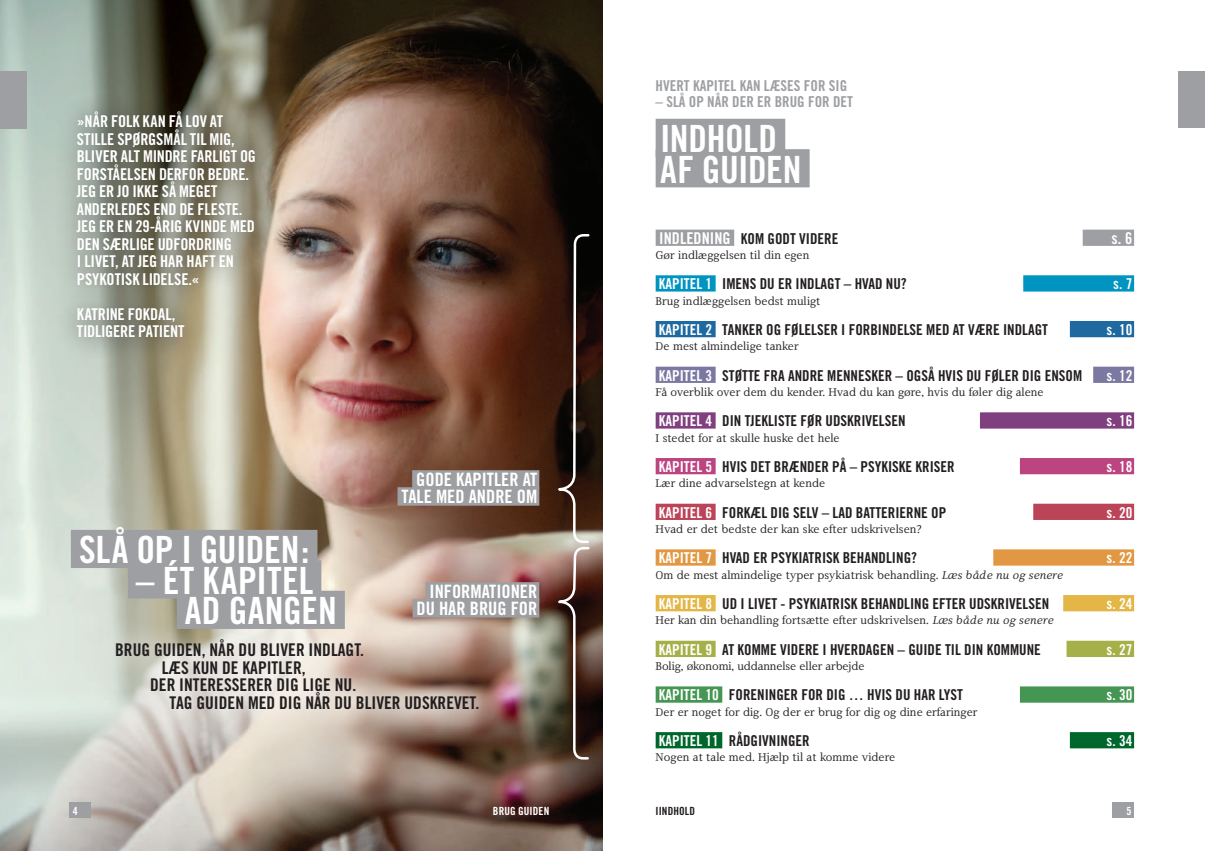
<style>
.page{position:relative;width:1205px;height:851px;background:#fff}
.page>*{position:absolute;margin:0;border:0;box-sizing:border-box;transform-origin:0 0}
.t1{font:37.5px/30.5px "Trade Gothic Bold Cond Twenty";color:#fff}
.t2{font:18.38px/17px "Trade Gothic Bold Cond Twenty";color:#fff;text-align:right}
.t3{font:17.5px "Trade Gothic Bold Cond Twenty";color:#231f20}
.t4{font:16.25px/17.5px "Trade Gothic Bold Cond Twenty";letter-spacing:-.01em;color:#fff}
.t5{font:15px "Trade Gothic Bold Cond Twenty";color:#231f20}
.t6{font:15px "Trade Gothic Bold Cond Twenty";color:#fff}
.t7{font:15px "Trade Gothic Bold Cond Twenty";color:#9d9fa2}
.t8{font:11.88px "Ninetysix K Serif";color:#231f20}
.t9{font:11.25px "Trade Gothic Bold Cond Twenty";color:#fff}
.t10{font:11.25px "Trade Gothic Bold Cond Twenty";color:#231f20}
.s1{font-size:15px;color:#231f20}
.s2{color:#fff}
.s3{color:#231f20}
.s4{font-style:italic}
</style>
<div class="page">
<img style="left:0;top:0;width:602px;height:850px">
<div style="left:1112px;top:802px;width:22px;height:15px;background:#9d9fa2"></div>
<div style="left:69px;top:802px;width:22px;height:15px;background:#9d9fa2"></div>
<div style="left:54px;top:91px;width:223px;height:270px;background:#231f20;opacity:.75"></div>
<div style="left:656px;top:119px;width:129px;height:38px;background:#9d9fa2"></div>
<div style="left:656px;top:149px;width:153px;height:38px;background:#9d9fa2"></div>
<div style="left:93px;top:618px;width:406px;height:114px;background:#fff;opacity:.75"></div>
<div style="left:71px;top:529px;width:246px;height:39px;background:#9d9fa2"></div>
<div style="left:128px;top:560px;width:193px;height:38px;background:#9d9fa2"></div>
<div style="left:177px;top:590px;width:168px;height:39px;background:#9d9fa2"></div>
<div style="left:425px;top:582px;width:114px;height:18px;background:#9d9fa2"></div>
<div style="left:412px;top:599px;width:127px;height:18px;background:#9d9fa2"></div>
<div style="left:656px;top:229px;width:78px;height:17px;background:#9d9fa2"></div>
<div style="left:1082px;top:229px;width:52px;height:17px;background:#9d9fa2"></div>
<div style="left:656px;top:275px;width:59px;height:16px;background:#0094c1"></div>
<div style="left:1023px;top:275px;width:111px;height:16px;background:#0094c1"></div>
<div style="left:656px;top:321px;width:59px;height:16px;background:#1e699f"></div>
<div style="left:1070px;top:321px;width:64px;height:16px;background:#1e699f"></div>
<div style="left:656px;top:366px;width:59px;height:17px;background:#7b78a1"></div>
<div style="left:1093px;top:366px;width:41px;height:17px;background:#7b78a1"></div>
<div style="left:656px;top:412px;width:59px;height:16px;background:#803f7f"></div>
<div style="left:980px;top:412px;width:154px;height:16px;background:#803f7f"></div>
<div style="left:656px;top:458px;width:59px;height:16px;background:#bc4480"></div>
<div style="left:1020px;top:458px;width:114px;height:16px;background:#bc4480"></div>
<div style="left:656px;top:503px;width:59px;height:17px;background:#bc4459"></div>
<div style="left:1033px;top:503px;width:101px;height:17px;background:#bc4459"></div>
<div style="left:656px;top:549px;width:59px;height:16px;background:#e29843"></div>
<div style="left:993px;top:549px;width:141px;height:16px;background:#e29843"></div>
<div style="left:656px;top:595px;width:59px;height:16px;background:#e3b646"></div>
<div style="left:1063px;top:595px;width:71px;height:16px;background:#e3b646"></div>
<div style="left:656px;top:640px;width:59px;height:17px;background:#a5b148"></div>
<div style="left:1066px;top:640px;width:68px;height:17px;background:#a5b148"></div>
<div style="left:656px;top:686px;width:66px;height:16px;background:#449652"></div>
<div style="left:1020px;top:686px;width:114px;height:16px;background:#449652"></div>
<div style="left:656px;top:732px;width:66px;height:16px;background:#00672c"></div>
<div style="left:1070px;top:732px;width:64px;height:16px;background:#00672c"></div>
<div style="left:0;top:71px;width:27px;height:58px;background:#9d9fa2"></div>
<div style="left:1178px;top:71px;width:27px;height:56px;background:#9d9fa2"></div>
<svg style="left:557px;top:0;width:34px;height:760px;background:#382b24"></svg>
<div style="left:412px;top:470px;width:127px;height:18px;background:#9d9fa2"></div>
<div style="left:397px;top:487px;width:142px;height:18px;background:#9d9fa2"></div>
<p class="t4" style="left:77px;top:112px;width:181px">»NÅR FOLK KAN FÅ LOV AT<br>STILLE SPØRGSMÅL TIL MIG,<br>BLIVER ALT MINDRE FARLIGT OG<br>FORSTÅELSEN DERFOR BEDRE.<br>JEG ER JO IKKE SÅ MEGET<br>ANDERLEDES END DE FLESTE.<br>JEG ER EN 29-ÅRIG KVINDE MED<br>DEN SÆRLIGE UDFORDRING<br>I LIVET, AT JEG HAR HAFT EN<br>PSYKOTISK LIDELSE.«</p>
<p class="t4" style="left:77px;top:305px;width:109px">KATRINE FOKDAL,<br>TIDLIGERE PATIENT</p>
<p class="t1" style="left:79px;top:534px;width:232px">SLÅ OP I GUIDEN :</p>
<p class="t1" style="left:185px;top:565px;width:149px;text-indent:-49px">– ÉT KAPITEL<br>AD GANGEN</p>
<p class="t2" style="left:402px;top:471px;width:137px">GODE KAPITLER AT<br>TALE MED ANDRE OM</p>
<p class="t2" style="left:417px;top:582px;width:122px">INFORMATIONER<br>DU HAR BRUG FOR</p>
<p class="t3" style="left:115px;top:639px;width:250px">BRUG GUIDEN, NÅR DU BLIVER INDLAGT.</p>
<p class="t3" style="left:162px;top:656px;width:145px">LÆS KUN DE KAPITLER,</p>
<p class="t3" style="left:150px;top:674px;width:208px">DER INTERESSERER DIG LIGE NU.</p>
<p class="t3" style="left:170px;top:691px;width:311px">TAG GUIDEN MED DIG NÅR DU BLIVER UDSKREVET.</p>
<p class="t7" style="left:656px;top:77px;width:193px">HVERT KAPITEL KAN LÆSES FOR SIG</p>
<p class="t7" style="left:656px;top:92px;width:199px">– SLÅ OP NÅR DER ER BRUG FOR DET</p>
<p class="t1" style="left:660px;top:123px;width:138px">INDHOLD<br>AF GUIDEN</p>
<p class="t4" style="left:659px;top:229px;width:90px">INDLEDNING <span class="s1">KOM</span></p>
<p class="t5" style="left:767px;top:229px;width:8px">GODT</p>
<p class="t5" style="left:799px;top:229px;width:7px">VIDERE</p>
<p class="t4" style="left:1111px;top:229px;width:22px">S. 6</p>
<p class="t8" style="left:656px;top:248px;width:155px">Gør indlæggelsen til din egen</p>
<p class="t5" style="left:659px;top:275px;width:156px"><span class="s2">KAPITEL 1</span> IMENS DU ER INDLAGT</p>
<p class="t5" style="left:844px;top:275px;width:64px">– HVAD NU?</p>
<p class="t6" style="left:1113px;top:275px;width:21px">S. 7</p>
<p class="t8" style="left:656px;top:294px;width:166px">Brug indlæggelsen bedst muligt</p>
<p class="t5" style="left:659px;top:320px;width:133px"><span class="s2">KAPITEL 2</span> TANKER OG FØLELSER</p>
<p class="t5" style="left:841px;top:320px;width:56px">I FORBINDELSE</p>
<p class="t5" style="left:926px;top:320px;width:9px">MED</p>
<p class="t5" style="left:953px;top:320px;width:25px">AT VÆRE</p>
<p class="t5" style="left:1003px;top:320px;width:19px">INDLAGT</p>
<p class="t6" style="left:1106px;top:320px;width:27px">S. 10</p>
<p class="t8" style="left:656px;top:340px;width:144px">De mest almindelige tanker</p>
<p class="t6" style="left:659px;top:366px;width:71px">KAPITEL 3 <span class="s3">STØTTE</span></p>
<p class="t5" style="left:764px;top:366px;width:102px">FRA ANDRE MENNESKER</p>
<p class="t5" style="left:895px;top:366px;width:19px">– OGSÅ</p>
<p class="t5" style="left:938px;top:366px;width:55px">HVIS DUFØLER</p>
<p class="t5" style="left:1022px;top:366px;width:44px">DIG ENSOM</p>
<p class="t6" style="left:1106px;top:366px;width:27px">S. 12</p>
<p class="t8" style="left:656px;top:385px;width:389px">Få overblik over dem du kender. Hvad du kan gøre, hvis du føler dig alene</p>
<p class="t5" style="left:659px;top:412px;width:103px"><span class="s2">KAPITEL 4</span> DI N TJEKLISTE</p>
<p class="t5" style="left:800px;top:412px;width:33px">FØR UDSKRIVELSE</p>
<p class="t5" style="left:898px;top:412px;width:9px">N</p>
<p class="t6" style="left:1106px;top:412px;width:27px">S. 16</p>
<p class="t8" style="left:656px;top:431px;width:186px">I stedet for at skulle huske det hele</p>
<p class="t5" style="left:659px;top:457px;width:297px"><span class="s2">KAPITEL 5</span> HVIS DET BRÆNDER PÅ – PSYKISKE KRISER</p>
<p class="t6" style="left:1106px;top:457px;width:27px">S. 18</p>
<p class="t8" style="left:656px;top:477px;width:171px">Lær dine advarselstegn at kende</p>
<p class="t6" style="left:659px;top:503px;width:72px">KAPITEL 6 <span class="s3">FORKÆL</span></p>
<p class="t5" style="left:770px;top:503px;width:30px">DIG SELV</p>
<p class="t5" style="left:822px;top:503px;width:49px">– LAD BATTERIER</p>
<p class="t5" style="left:913px;top:503px;width:24px">NE OP</p>
<p class="t6" style="left:1106px;top:503px;width:27px">S. 20</p>
<p class="t8" style="left:656px;top:522px;width:268px">Hvad er det bedste der kan ske efter udskrivelsen?</p>
<p class="t5" style="left:659px;top:549px;width:120px"><span class="s2">KAPITEL 7</span> HVAD ER PSYKIATRISK</p>
<p class="t5" style="left:843px;top:549px;width:76px">BEHANDLI NG?</p>
<p class="t6" style="left:1106px;top:549px;width:27px">S. 22</p>
<p class="t8" style="left:656px;top:568px;width:409px">Om de mest almindelige typer psykiatrisk behandling. <span class="s4">Læs både nu og senere</span></p>
<p class="t6" style="left:659px;top:594px;width:96px">KAPITEL 8 <span class="s3">UD I LIVET</span></p>
<p class="t5" style="left:780px;top:594px;width:16px">- PSYKIATRISK</p>
<p class="t5" style="left:861px;top:594px;width:80px">BEHANDLING EFTER</p>
<p class="t5" style="left:969px;top:594px;width:8px">UDSKRIVELSE</p>
<p class="t5" style="left:1041px;top:594px;width:9px">N</p>
<p class="t6" style="left:1106px;top:594px;width:27px">S. 24</p>
<p class="t8" style="left:656px;top:614px;width:400px">Her kan din behandling fortsætte efter udskrivelsen. <span class="s4">Læs både nu og senere</span></p>
<p class="t6" style="left:659px;top:640px;width:88px">KAPITEL 9 <span class="s3">AT KOMME</span></p>
<p class="t5" style="left:780px;top:640px;width:8px">VIDERE</p>
<p class="t5" style="left:822px;top:640px;width:23px">I HVERDAGE</p>
<p class="t5" style="left:887px;top:640px;width:30px">N – GUIDE</p>
<p class="t5" style="left:945px;top:640px;width:51px">TIL DIN KOMMU</p>
<p class="t5" style="left:1026px;top:640px;width:12px">NE</p>
<p class="t6" style="left:1106px;top:640px;width:27px">S. 27</p>
<p class="t8" style="left:656px;top:659px;width:210px">Bolig, økonomi, uddannelse eller arbejde</p>
<p class="t5" style="left:659px;top:685px;width:306px"><span class="s2">KAPITEL 10</span> FORENINGER FOR DIG … HVIS DU HAR LYST</p>
<p class="t6" style="left:1106px;top:685px;width:27px">S. 30</p>
<p class="t8" style="left:656px;top:705px;width:323px">Der er noget for dig. Og der er brug for dig og dine erfaringer</p>
<p class="t5" style="left:659px;top:731px;width:152px"><span class="s2">KAPITEL 11</span> RÅDGIVNINGER</p>
<p class="t6" style="left:1106px;top:731px;width:27px">S. 34</p>
<p class="t8" style="left:656px;top:751px;width:241px">Nogen at tale med. Hjælp til at komme videre</p>
<p class="t9" style="left:73px;top:803px;width:6px">4</p>
<p class="t9" style="left:493px;top:803px;width:13px">BRUG</p>
<p class="t9" style="left:518px;top:803px;width:6px">GUIDE</p>
<p class="t9" style="left:544px;top:803px;width:7px">N</p>
<p class="t10" style="left:656px;top:803px;width:30px">IINDHOLD</p>
<p class="t9" style="left:1126px;top:803px;width:6px">5</p>
</div>
